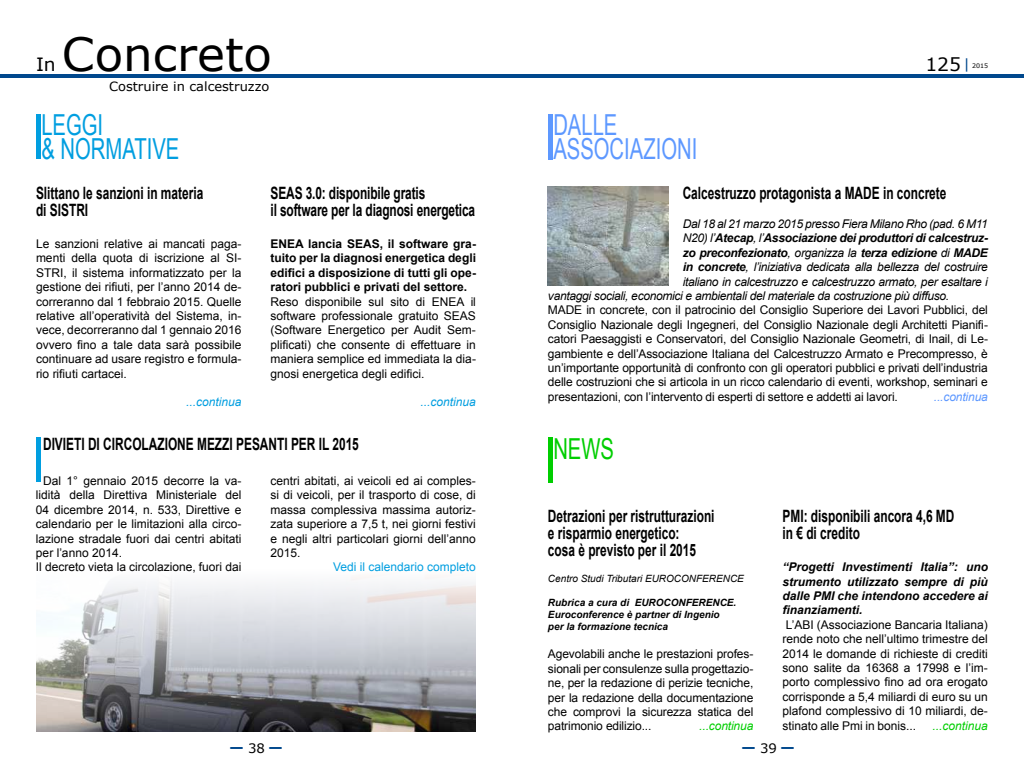
<style>
.page{position:relative;width:1024px;height:768px;background:#fff}
.page>*{position:absolute;margin:0;border:0;box-sizing:border-box;transform-origin:0 0}
.t1{font:45.8px "Verdana";color:#000}
.t2{font:28.9px/24px "Arial";color:#5d98ff;scale:.7 1}
.t3{font:28.9px/24px "Arial";color:#009ee0;scale:.7 1}
.t4{font:28.9px "Arial";color:#00ce00;scale:.7 1}
.t5{font:25px "Verdana";color:#00488d}
.t6{font:18.3px "Verdana";color:#000}
.t7{font:700 17px/17px "Arial";color:#000;scale:.7 1}
.t8{font:12.7px "Verdana";color:#000}
.t9{font:12px/14.4px "Arial";color:#000;text-align:justify}
.t10{font:italic 12px "Arial";letter-spacing:-.025em;color:#000}
.t11{font:italic 700 12px/14.4px "Arial";letter-spacing:-.025em;color:#000;text-align:justify}
.t12{font:700 12px/14.4px "Arial";color:#000;text-align:justify}
.t13{font:12px "Arial";color:#009ee0}
.t14{font:italic 12px "Arial";color:#009ee0}
.t15{font:italic 12px "Arial";letter-spacing:-.005em;color:#00ce00}
.t16{font:italic 12px "Arial";letter-spacing:-.01em;color:#5d98ff}
.t17{font:italic 700 10px/12px "Arial";color:#000}
.t18{font:italic 10px "Arial";color:#000}
.t19{font:6.2px "Verdana";color:#000}
.s1{font-size:13px;color:#000}
.s2{font-size:14px;color:#00488d}
.s3{font-weight:400}
.s4{font-weight:700}
</style>
<div class="page">
<hr style="left:0;top:74px;width:512px;height:4px;background:#00488d">
<hr style="left:512px;top:74px;width:512px;height:4px;background:#00488d">
<hr style="left:36px;top:114px;width:4px;height:44px;background:#009ee0">
<hr style="left:36px;top:438px;width:4px;height:44px;background:#009ee0">
<img style="left:36px;top:577px;width:440px;height:155px">
<hr style="left:548px;top:114px;width:4px;height:45px;background:#5d98ff">
<img style="left:548px;top:186px;width:121px;height:99px">
<hr style="left:548px;top:438px;width:4px;height:45px;background:#00ce00">
<h3 class="t6" style="left:36px;top:53px;width:21px">In</h3>
<h1 class="t1" style="left:62px;top:25px;width:211px">Concreto</h1>
<p class="t8" style="left:109px;top:79px;width:162px">Costruire in calcestruzzo</p>
<h2 class="t3" style="left:41px;top:113px;width:199px">LEGGI<br>&amp; NORMATIVE</h2>
<h3 class="t7" style="left:36px;top:185px;width:241px">Slittano le sanzioni in materia di SISTRI</h3>
<p class="t9" style="left:36px;top:237px;width:207px">Le sanzioni relative ai mancati paga&shy;menti della quota di iscrizione al SI-STRI, il sistema informatizzato per la gestione dei rifiuti, per l’anno 2014 de&shy;correranno dal 1 febbraio 2015. Quelle relative all’operatività del Sistema, in&shy;vece, decorreranno dal 1 gennaio 2016 ovvero fino a tale data sarà possibile continuare ad usare registro e formula&shy;rio rifiuti cartacei.</p>
<p class="t14" style="left:186px;top:394px;width:57px">...continua</p>
<h3 class="t7" style="left:271px;top:185px;width:294px">SEAS 3.0: disponibile gratis<br>il software per la diagnosi energetica</h3>
<p class="t12" style="left:271px;top:237px;width:207px">ENEA lancia SEAS, il software gra&shy;tuito per la diagnosi energetica degli edifici a disposizione di tutti gli ope&shy;ratori pubblici e privati del settore.</p>
<p class="t9" style="left:271px;top:294px;width:207px">Reso disponibile sul sito di ENEA il software professionale gratuito SEAS (Software Energetico per Audit Sem&shy;plificati) che consente di effettuare in maniera semplice ed immediata la dia&shy;gnosi energetica degli edifici.</p>
<p class="t14" style="left:421px;top:394px;width:57px">...continua</p>
<h3 class="t7" style="left:43px;top:436px;width:453px">DIVIETI DI CIRCOLAZIONE MEZZI PESANTI PER IL 2015</h3>
<p class="t9" style="left:36px;top:474px;width:207px;text-align:left;text-indent:7px">Dal 1° gennaio 2015 decorre la va&shy;lidità della Direttiva Ministeriale del 04 dicembre 2014, n. 533, Direttive e calendario per le limitazioni alla circo&shy;lazione stradale fuori dai centri abitati per l’anno 2014.<br>Il decreto vieta la circolazione, fuori dai</p>
<p class="t9" style="left:271px;top:474px;width:207px">centri abitati, ai veicoli ed ai comples&shy;si di veicoli, per il trasporto di cose, di massa complessiva massima autoriz&shy;zata superiore a 7,5 t, nei giorni festivi e negli altri particolari giorni dell’anno 2015.</p>
<p class="t13" style="left:333px;top:559px;width:144px">Vedi il calendario completo</p>
<h3 class="t5" style="left:228px;top:731px;width:57px">–<span class="s1">38</span>–</h3>
<h3 class="t6" style="left:925px;top:53px;width:46px">125<span class="s2">|</span></h3>
<p class="t19" style="left:972px;top:61px;width:18px">2015</p>
<h2 class="t2" style="left:553px;top:113px;width:207px">DALLE<br>ASSOCIAZIONI</h2>
<h3 class="t7" style="left:683px;top:185px;width:378px">Calcestruzzo protagonista a MADE in concrete</h3>
<p class="t10" style="left:683px;top:216px;width:307px">Dal 18 al 21 marzo 2015 presso Fiera Milano Rho (pad. 6 M11</p>
<p class="t11" style="left:683px;top:231px;width:307px"><span class="s3">N20) l’</span>Atecap<span class="s3">, l’</span>Associazione dei produttori di calcestruz-</p>
<p class="t11" style="left:683px;top:246px;width:307px">zo preconfezionato<span class="s3">, organizza la</span> terza edizione <span class="s3">di</span> MADE</p>
<p class="t10" style="left:683px;top:259px;width:307px"><span class="s4">in concrete</span>, l’iniziativa dedicata alla bellezza del costruire</p>
<p class="t10" style="left:683px;top:274px;width:307px">italiano in calcestruzzo e calcestruzzo armato, per esaltare i</p>
<p class="t10" style="left:548px;top:288px;width:403px">vantaggi sociali, economici e ambientali del materiale da costruzione più diffuso.</p>
<p class="t9" style="left:548px;top:303px;width:442px">MADE in concrete, con il patrocinio del Consiglio Superiore dei Lavori Pubblici, del Consiglio Nazionale degli Ingegneri, del Consiglio Nazionale degli Architetti Pianifi&shy;catori Paesaggisti e Conservatori, del Consiglio Nazionale Geometri, di Inail, di Le&shy;gambiente e dell’Associazione Italiana del Calcestruzzo Armato e Precompresso, è un’importante opportunità di confronto con gli operatori pubblici e privati dell’industria delle costruzioni che si articola in un ricco calendario di eventi, workshop, seminari e presentazioni, con l’intervento di esperti di settore e addetti ai lavori.</p>
<p class="t16" style="left:934px;top:389px;width:56px">...continua</p>
<h2 class="t4" style="left:553px;top:430px;width:88px">NEWS</h2>
<h3 class="t7" style="left:548px;top:508px;width:240px">Detrazioni per ristrutturazioni e risparmio energetico:<br>cosa è previsto per il 2015</h3>
<p class="t18" style="left:548px;top:572px;width:197px">Centro Studi Tributari EUROCONFERENCE</p>
<p class="t17" style="left:548px;top:597px;width:190px">Rubrica a cura di EUROCONFERENCE.<br>Euroconference è partner di Ingenio per la formazione tecnica</p>
<p class="t9" style="left:548px;top:647px;width:207px">Agevolabili anche le prestazioni profes&shy;sionali per consulenze sulla progettazio&shy;ne, per la redazione di perizie tecniche, per la redazione della documentazione che comprovi la sicurezza statica del patrimonio edilizio...</p>
<p class="t15" style="left:699px;top:718px;width:56px">...continua</p>
<h3 class="t7" style="left:783px;top:508px;width:247px">PMI: disponibili ancora 4,6 MD in € di credito</h3>
<p class="t11" style="left:783px;top:560px;width:207px">“Progetti Investimenti Italia”: uno strumento utilizzato sempre di più dalle PMI che intendono accedere ai finanziamenti.</p>
<p class="t9" style="left:783px;top:617px;width:207px">L’ABI (Associazione Bancaria Italiana) rende noto che nell’ultimo trimestre del 2014 le domande di richieste di crediti sono salite da 16368 a 17998 e l’im&shy;porto complessivo fino ad ora erogato corrisponde a 5,4 miliardi di euro su un plafond complessivo di 10 miliardi, de&shy;stinato alle Pmi in bonis...</p>
<p class="t15" style="left:933px;top:718px;width:57px">...continua</p>
<h3 class="t5" style="left:741px;top:731px;width:57px">–<span class="s1">39</span>–</h3>
</div>
